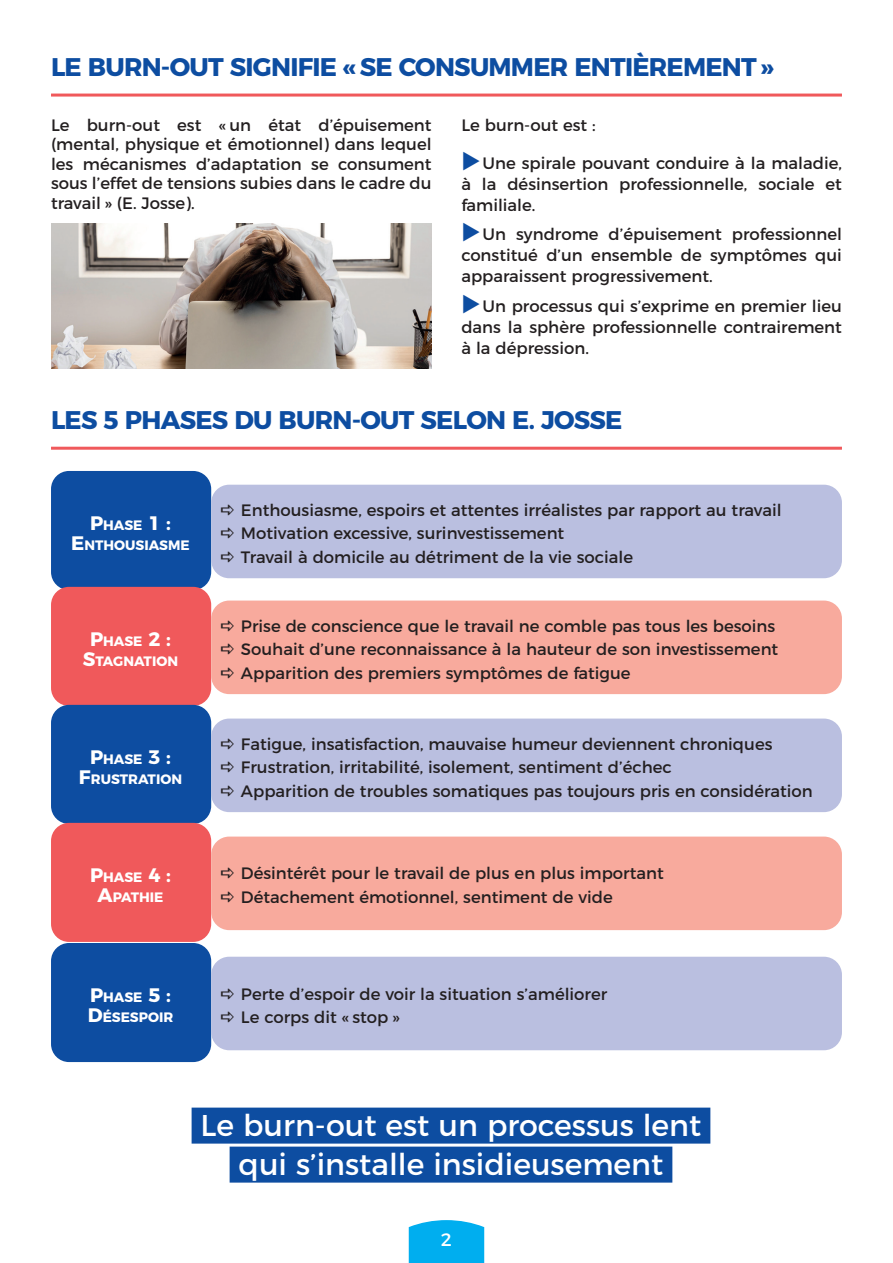
<style>
.page{position:relative;width:893px;height:1263px;background:#fff}
.page>*{position:absolute;margin:0;border:0;box-sizing:border-box;transform-origin:0 0}
.t1{font:30px/39px "Montserrat";color:#fff;text-align:center}
.t2{font:700 25.5px "Montserrat";letter-spacing:-.03em;color:#0d4da1}
.t3{font:18px "Montserrat";color:#fff}
.t4{font:16.5px/23.7px "Montserrat";color:#231f20}
.t5{font:700 13.65px/19.5px "Montserrat";color:#fff;text-align:center}
.s1{font-size:19.5px}
</style>
<div class="page">
<svg style="left:408px;top:1220px;width:77px;height:43px;background:#13b4f0"></svg>
<hr style="left:51px;top:94px;width:791px;height:3px;background:#f0595b">
<img style="left:51px;top:224px;width:381px;height:145px">
<hr style="left:51px;top:447px;width:791px;height:3px;background:#f0595b">
<div style="left:51px;top:471px;width:160px;height:119px;background:#0d4da1;border-radius:18px"></div>
<div style="left:211px;top:485px;width:631px;height:93px;background:#babfe0;border-radius:18px"></div>
<div style="left:51px;top:587px;width:160px;height:119px;background:#f0595b;border-radius:18px"></div>
<div style="left:211px;top:600px;width:631px;height:94px;background:#f8aa9d;border-radius:18px"></div>
<div style="left:51px;top:705px;width:160px;height:119px;background:#0d4da1;border-radius:18px"></div>
<div style="left:211px;top:718px;width:631px;height:94px;background:#babfe0;border-radius:18px"></div>
<div style="left:51px;top:823px;width:160px;height:119px;background:#f0595b;border-radius:18px"></div>
<div style="left:211px;top:836px;width:631px;height:94px;background:#f8aa9d;border-radius:18px"></div>
<div style="left:51px;top:943px;width:160px;height:119px;background:#0d4da1;border-radius:18px"></div>
<div style="left:211px;top:957px;width:631px;height:93px;background:#babfe0;border-radius:18px"></div>
<div style="left:192px;top:1107px;width:518px;height:36px;background:#0d4da1"></div>
<div style="left:230px;top:1146px;width:442px;height:36px;background:#0d4da1"></div>
<h2 class="t2" style="left:51px;top:46px;width:724px">LE BURN-OUT SIGNIFIE « SE CONSUMMER ENTIÈREMENT »</h2>
<p class="t4" style="left:51px;top:114px;width:382px;line-height:19.5px;text-align:justify">Le burn-out est « un état d’épuisement (mental, physique et émotionnel) dans lequel les mécanismes d’adaptation se consument sous l’effet de tensions subies dans le cadre du travail » (E. Josse).</p>
<p class="t4" style="left:461px;top:112px;width:136px">Le burn-out est :</p>
<p class="t4" style="left:461px;top:151px;width:382px;line-height:21px;text-align:justify;text-indent:21px">Une spirale pouvant conduire à la maladie, à la désinsertion professionnelle, sociale et familiale.</p>
<p class="t4" style="left:461px;top:223px;width:382px;line-height:21px;text-align:justify;text-indent:21px">Un syndrome d’épuisement professionnel constitué d’un ensemble de symptômes qui apparaissent progressivement.</p>
<p class="t4" style="left:461px;top:294px;width:382px;line-height:21px;text-align:justify;text-indent:21px">Un processus qui s’exprime en premier lieu dans la sphère professionnelle contrairement à la dépression.</p>
<h2 class="t2" style="left:51px;top:399px;width:573px">LES 5 PHASES DU BURN-OUT SELON E. JOSSE</h2>
<p class="t5" style="left:71px;top:514px;width:120px"><span class="s1">P</span>HASE <span class="s1">1 :<br>E</span> NTHOUSIASME</p>
<p class="t5" style="left:83px;top:630px;width:97px"><span class="s1">P</span>HASE <span class="s1">2 :<br>S</span>TAGNATION</p>
<p class="t5" style="left:79px;top:748px;width:105px"><span class="s1">P</span>HASE <span class="s1">3 :<br>F</span>RUSTRATION</p>
<p class="t4" style="left:241px;top:497px;width:542px">Enthousiasme, espoirs et attentes irréalistes par rapport au travail<br>Motivation excessive, surinvestissement<br>Travail à domicile au détriment de la vie sociale</p>
<p class="t4" style="left:241px;top:612px;width:539px">Prise de conscience que le travail ne comble pas tous les besoins<br>Souhait d’une reconnaissance à la hauteur de son investissement<br>Apparition des premiers symptômes de fatigue</p>
<p class="t4" style="left:241px;top:730px;width:573px">Fatigue, insatisfaction, mauvaise humeur deviennent chroniques<br>Frustration, irritabilité, isolement, sentiment d’échec<br>Apparition de troubles somatiques pas toujours pris en considération</p>
<p class="t5" style="left:90px;top:866px;width:83px"><span class="s1">P</span>HASE <span class="s1">4 :<br>A</span>PATHIE</p>
<p class="t4" style="left:241px;top:860px;width:424px">Désintérêt pour le travail de plus en plus important<br>Détachement émotionnel, sentiment de vide</p>
<p class="t5" style="left:88px;top:986px;width:87px;text-align:left"><span class="s1">P</span>HASE <span class="s1">5 :<br>D</span>ÉSESPOIR</p>
<p class="t4" style="left:241px;top:980px;width:368px">Perte d’espoir de voir la situation s’améliorer<br>Le corps dit « stop »</p>
<h1 class="t1" style="left:201px;top:1103px;width:502px">Le burn-out est un processus lent qui s’installe insidieusement</h1>
<p class="t3" style="left:441px;top:1225px;width:13px">2</p>
</div>
